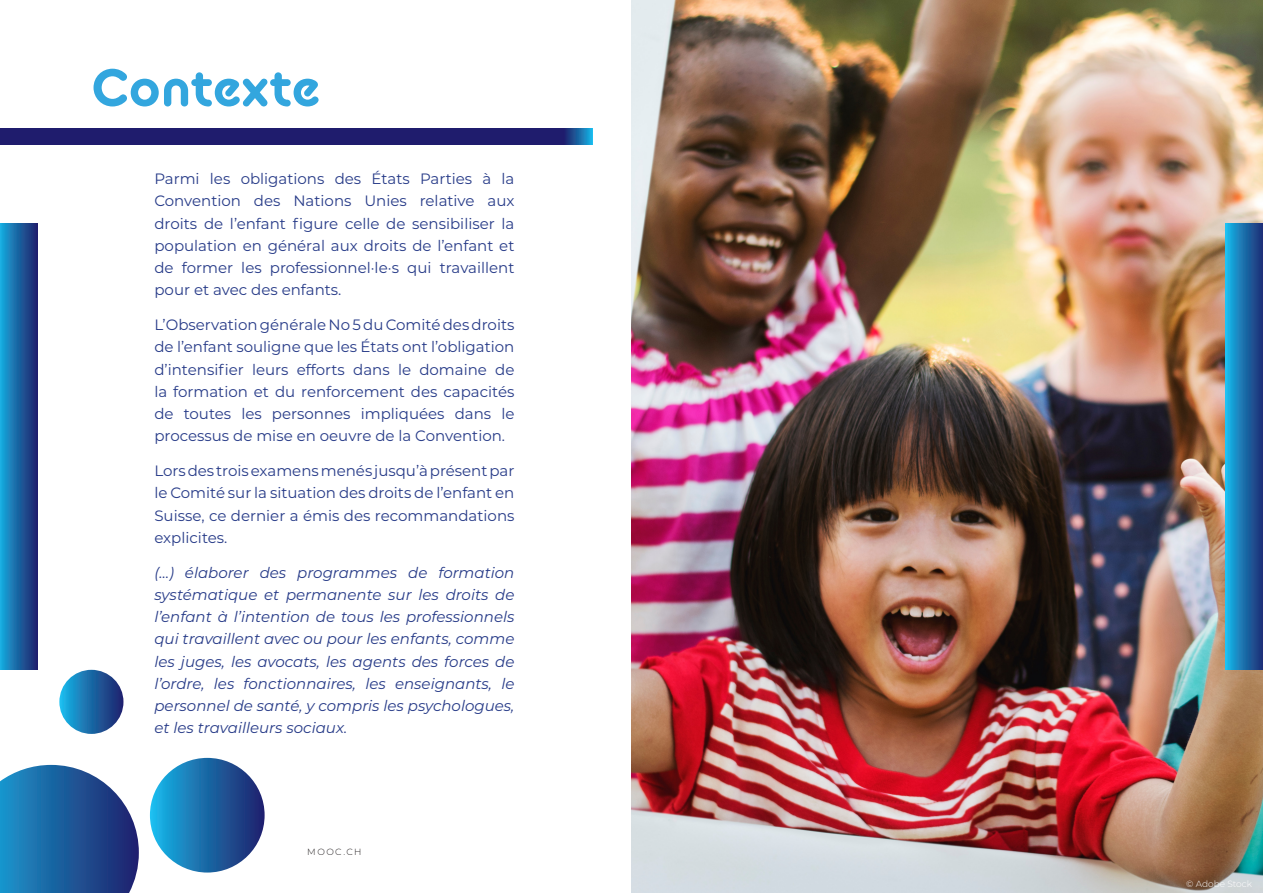
<style>
.page{position:relative;width:1263px;height:893px;background:#fff}
.page>*{position:absolute;margin:0;border:0;box-sizing:border-box;transform-origin:0 0}
.Titre_de_la_page{font:700 52.5px "BC Alphapipe RB";letter-spacing:-.01em;color:#33a6de}
.Texte_de_la_page{font:15px/22.2px "Montserrat";color:#273b88;text-align:justify}
.Texte_de_la_page-2{font:italic 15px/22.2px "Montserrat";color:#273b88;text-align:justify}
.Texte_de_la_page-3{font:300 9px "Montserrat";color:#fff}
.t1{font:300 9px "Montserrat";letter-spacing:.16em;color:#231f20}
</style>
<div class="page">
<img style="left:631px;top:0;width:632px;height:893px">
<div style="left:1225px;top:223px;width:38px;height:447px;background:linear-gradient(to right,#18bbed,#1d2e75)"></div>
<svg style="left:0;top:223px;width:37px;height:447px;background:#1b65a4"></svg>
<div style="left:0;top:128px;width:592px;height:17px;background:#1f1c6d"></div>
<svg style="left:0;top:765px;width:139px;height:128px;background:#366fa8"></svg>
<div style="left:59px;top:670px;width:64px;height:64px;background:linear-gradient(to right,#1ebbeb,#1d216b);border-radius:32px"></div>
<div style="left:150px;top:758px;width:115px;height:114px;background:linear-gradient(to right,#17b7e8,#221f69);border-radius:57px"></div>
<p class="Titre_de_la_page" style="left:91px;top:53px;width:230px">Contexte</p>
<p class="Texte_de_la_page" style="left:154px;top:167px;width:362px">Parmi les obligations des États Parties à la Convention des Nations Unies relative aux droits de l’enfant figure celle de sensibiliser la population en général aux droits de l’enfant et de former les professionnel·le·s qui travaillent pour et avec des enfants.</p>
<p class="Texte_de_la_page" style="left:154px;top:313px;width:362px">L’Observation générale No 5 du Comité des droits de l’enfant souligne que les États ont l’obligation d’intensifier leurs efforts dans le domaine de la formation et du renforcement des capacités de toutes les personnes impliquées dans le processus de mise en oeuvre de la Convention.</p>
<p class="Texte_de_la_page" style="left:154px;top:459px;width:362px">Lors des trois examens menés jusqu’à présent par le Comité sur la situation des droits de l’enfant en Suisse, ce dernier a émis des recommandations explicites.</p>
<p class="Texte_de_la_page-2" style="left:154px;top:561px;width:362px">(…) élaborer des programmes de formation systématique et permanente sur les droits de l’enfant à l’intention de tous les professionnels qui travaillent avec ou pour les enfants, comme les juges, les avocats, les agents des forces de l’ordre, les fonctionnaires, les enseignants, le personnel de santé, y compris les psychologues, et les travailleurs sociaux.</p>
<p class="t1" style="left:307px;top:846px;width:56px">MOOC.CH</p>
<p class="Texte_de_la_page-3" style="left:1186px;top:877px;width:68px">© Adobe Stock</p>
</div>
